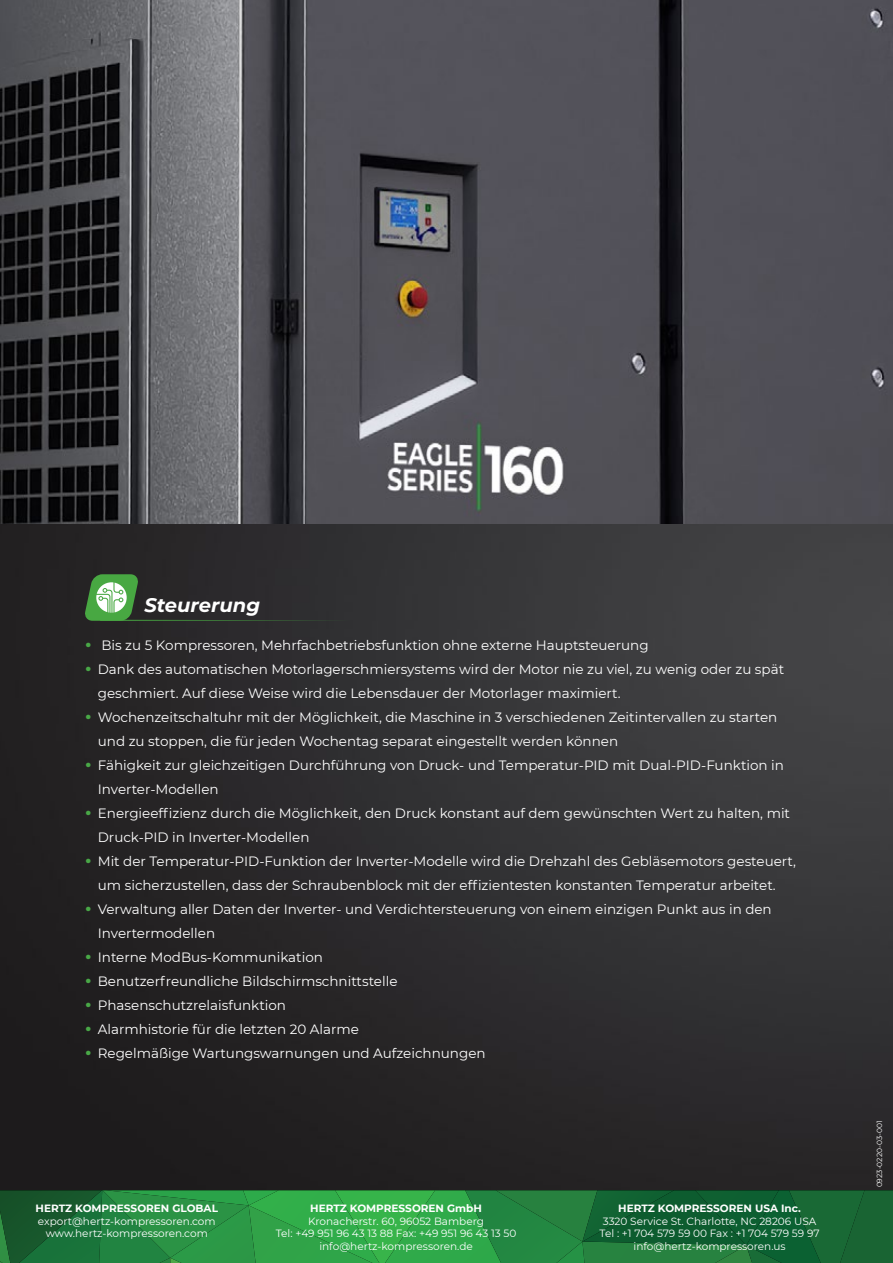
<style>
.page{position:relative;width:893px;height:1263px;background:#fff}
.page>*{position:absolute;margin:0;border:0;box-sizing:border-box;transform-origin:0 0}
.t1{font:italic 700 19.5px "Montserrat";color:#fff}
.t2{font:13.5px/24px "Montserrat";color:#fff}
.t3{font:10.5px/12.6px "Montserrat";color:#fff;text-align:center}
.t4{font:700 10.5px "Montserrat";color:#fff}
.t5{font:7.5px "Montserrat";color:#fff}
.s1{font-weight:700;font-size:18px;color:#49a847}
</style>
<div class="page">
<img style="left:0;top:523px;width:893px;height:667px">
<svg style="left:84px;top:574px;width:268px;height:47px;background:#384338"></svg>
<svg style="left:0;top:1190px;width:893px;height:73px;background:#21813d"></svg>
<img style="left:0;top:0;width:893px;height:523px">
<h1 class="t1" style="left:144px;top:591px;width:117px">Steurerung</h1>
<p class="t2" style="left:85px;top:633px;width:565px"><span class="s1">•</span> Bis zu 5 Kompressoren, Mehrfachbetriebsfunktion ohne externe Hauptsteuerung</p>
<p class="t2" style="left:98px;top:657px;width:688px;text-indent:-13px"><span class="s1">•</span> Dank des automatischen Motorlagerschmiersystems wird der Motor nie zu viel, zu wenig oder zu spät geschmiert. Auf diese Weise wird die Lebensdauer der Motorlager maximiert.</p>
<p class="t2" style="left:98px;top:705px;width:681px;text-indent:-13px"><span class="s1">•</span> Wochenzeitschaltuhr mit der Möglichkeit, die Maschine in 3 verschiedenen Zeitintervallen zu starten und zu stoppen, die für jeden Wochentag separat eingestellt werden können</p>
<p class="t2" style="left:98px;top:753px;width:688px;text-indent:-13px"><span class="s1">•</span> Fähigkeit zur gleichzeitigen Durchführung von Druck- und Temperatur-PID mit Dual-PID-Funktion in<br>Inverter-Modellen</p>
<p class="t2" style="left:98px;top:801px;width:694px;text-indent:-13px"><span class="s1">•</span> Energieeffizienz durch die Möglichkeit, den Druck konstant auf dem gewünschten Wert zu halten, mit<br>Druck-PID in Inverter-Modellen</p>
<p class="t2" style="left:85px;top:849px;width:712px;text-align:center"><span class="s1">•</span> Mit der Temperatur-PID-Funktion der Inverter-Modelle wird die Drehzahl des Gebläsemotors gesteuert, um sicherzustellen, dass der Schraubenblock mit der effizientesten konstanten Temperatur arbeitet.</p>
<p class="t2" style="left:98px;top:897px;width:675px;text-indent:-13px"><span class="s1">•</span> Verwaltung aller Daten der Inverter- und Verdichtersteuerung von einem einzigen Punkt aus in den<br>Invertermodellen</p>
<p class="t2" style="left:85px;top:945px;width:239px"><span class="s1">•</span> Interne ModBus-Kommunikation</p>
<p class="t2" style="left:85px;top:969px;width:314px"><span class="s1">•</span> Benutzerfreundliche Bildschirmschnittstelle</p>
<p class="t2" style="left:85px;top:993px;width:202px"><span class="s1">•</span> Phasenschutzrelaisfunktion</p>
<p class="t2" style="left:85px;top:1017px;width:275px"><span class="s1">•</span> Alarmhistorie für die letzten 20 Alarme</p>
<p class="t2" style="left:85px;top:1041px;width:402px"><span class="s1">•</span> Regelmäßige Wartungswarnungen und Aufzeichnungen</p>
<p class="t4" style="left:36px;top:1201px;width:184px">HERTZ KOMPRESSOREN GLOBAL</p>
<p class="t3" style="left:38px;top:1214px;width:179px">export@hertz-kompressoren.com www.hertz-kompressoren.com</p>
<p class="t4" style="left:310px;top:1201px;width:173px">HERTZ KOMPRESSOREN GmbH</p>
<p class="t3" style="left:276px;top:1214px;width:242px">Kronacherstr. 60, 96052 Bamberg<br>Tel: +49 951 96 43 13 88 Fax: +49 951 96 43 13 50 info@hertz-kompressoren.de</p>
<p class="t4" style="left:618px;top:1201px;width:184px">HERTZ KOMPRESSOREN USA Inc.</p>
<p class="t3" style="left:600px;top:1214px;width:221px">3320 Service St. Charlotte, NC 28206 USA<br>Tel : +1 704 579 59 00 Fax : +1 704 579 59 97 info@hertz-kompressoren.us</p>
<p class="t5" style="left:874px;top:1187px;width:68px;rotate:-90deg">0923-0220-03-001</p>
</div>
